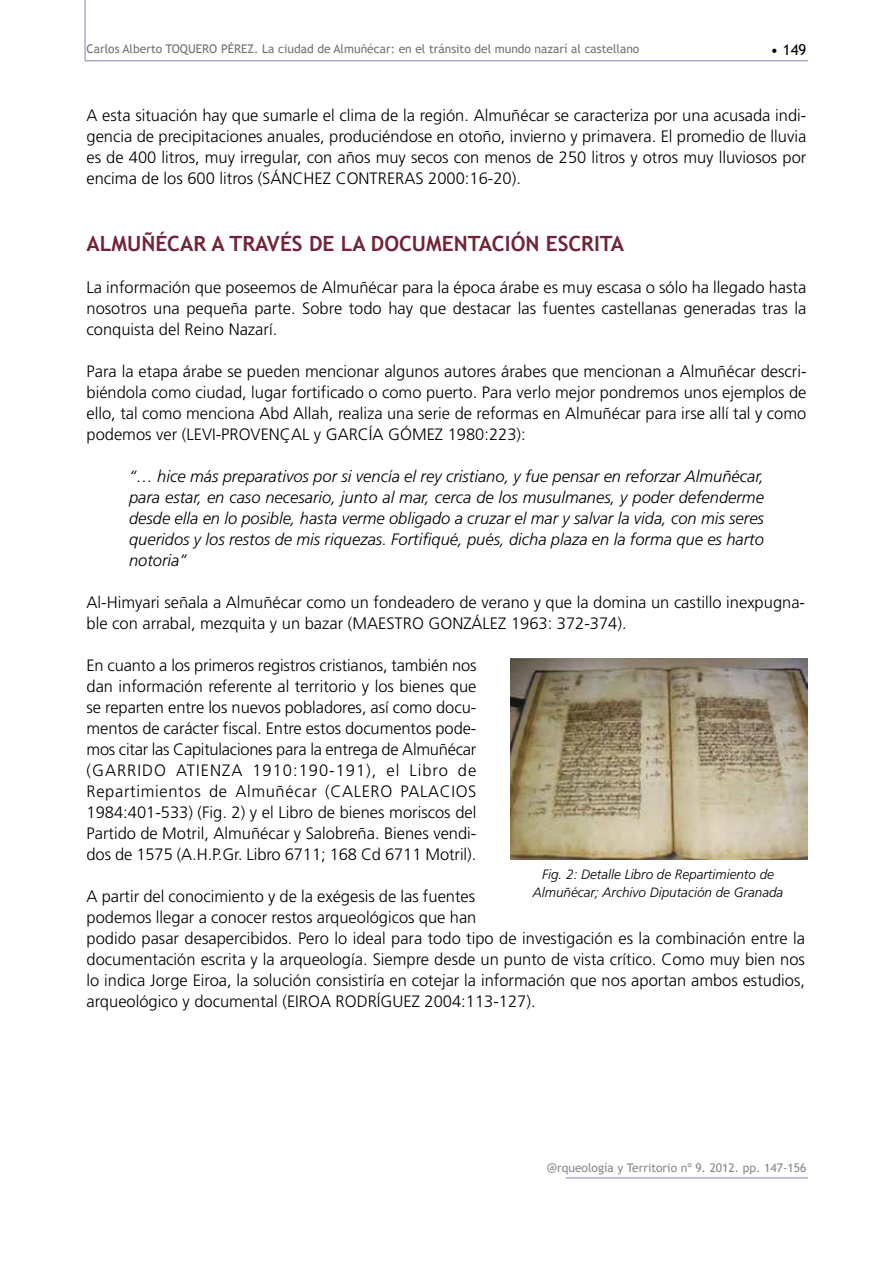
<style>
.page{position:relative;width:893px;height:1263px;background:#fff}
.page>*{position:absolute;margin:0;border:0;box-sizing:border-box;transform-origin:0 0}
.t1{font:700 21px "Trebuchet MS";color:#712437}
.t2{font:300 16.5px/21px "Frutiger";color:#000;text-align:justify}
.t3{font:italic 300 16.5px/21px "Frutiger";color:#000;text-align:justify}
.t4{font:15px "Trebuchet MS";color:#000}
.t5{font:italic 300 13.5px/18px "Frutiger";color:#000;text-align:center}
.t6{font:12px "Trebuchet MS";color:#707172}
.t7{font:12px "Trebuchet MS";color:#87888a}
.s1{font-size:13.5px}
</style>
<div class="page">
<hr style="left:85px;top:61px;width:723px;height:1px;background:#8180b0">
<hr style="left:566px;top:1178px;width:242px;height:1px;background:#8180b0">
<hr style="left:85px;top:0;width:1px;height:61px;background:#8180b0">
<img style="left:510px;top:658px;width:298px;height:201px">
<p class="t6" style="left:87px;top:42px;width:554px">Carlos Alberto TOQUERO PÉREZ. La ciudad de Almuñécar: en el tránsito del mundo nazarí al castellano</p>
<p class="t4" style="left:770px;top:41px;width:37px">• 149</p>
<p class="t2" style="left:87px;top:105px;width:721px">A esta situación hay que sumarle el clima de la región. Almuñécar se caracteriza por una acusada indi&shy;gencia de precipitaciones anuales, produciéndose en otoño, invierno y primavera. El promedio de lluvia es de 400 litros, muy irregular, con años muy secos con menos de 250 litros y otros muy lluviosos por encima de los 600 litros (SÁNCHEZ CONTRERAS 2000:16-20).</p>
<p class="t1" style="left:87px;top:230px;width:539px">ALMUÑÉCAR A TRAVÉS DE LA DOCUMENTACIÓN ESCRITA</p>
<p class="t2" style="left:87px;top:277px;width:721px">La información que poseemos de Almuñécar para la época árabe es muy escasa o sólo ha llegado hasta nosotros una pequeña parte. Sobre todo hay que destacar las fuentes castellanas generadas tras la conquista del Reino Nazarí.</p>
<p class="t2" style="left:87px;top:361px;width:721px">Para la etapa árabe se pueden mencionar algunos autores árabes que mencionan a Almuñécar descri&shy;biéndola como ciudad, lugar fortificado o como puerto. Para verlo mejor pondremos unos ejemplos de ello, tal como menciona Abd Allah, realiza una serie de reformas en Almuñécar para irse allí tal y como podemos ver (LEVI-PROVENÇAL y GARCÍA GÓMEZ 1980:223):</p>
<p class="t3" style="left:129px;top:466px;width:636px">“… hice más preparativos por si vencía el rey cristiano, y fue pensar en reforzar Almuñécar, para estar, en caso necesario, junto al mar, cerca de los musulmanes, y poder defenderme desde ella en lo posible, hasta verme obligado a cruzar el mar y salvar la vida, con mis seres queridos y los restos de mis riquezas. Fortifiqué, pués, dicha plaza en la forma que es harto notoria”</p>
<p class="t2" style="left:87px;top:592px;width:720px">Al-Himyari señala a Almuñécar como un fondeadero de verano y que la domina un castillo inexpugna&shy;ble con arrabal, mezquita y un bazar (MAESTRO GONZÁLEZ 1963: 372-374).</p>
<p class="t2" style="left:87px;top:655px;width:391px">En cuanto a los primeros registros cristianos, también nos dan información referente al territorio y los bienes que se reparten entre los nuevos pobladores, así como docu&shy;mentos de carácter fiscal. Entre estos documentos pode&shy;mos citar las Capitulaciones para la entrega de Almuñécar (GARRIDO ATIENZA 1910:190-191), el Libro de Repartimientos de Almuñécar (CALERO PALACIOS 1984:401-533) (Fig. 2) y el Libro de bienes moriscos del Partido de Motril, Almuñécar y Salobreña. Bienes vendi&shy;dos de 1575 (A.H.P.Gr. Libro 6711; 168 Cd 6711 Motril).</p>
<p class="t2" style="left:87px;top:886px;width:720px;text-align:left">A partir del conocimiento y de la exégesis de las fuentes<br>podemos llegar a conocer restos arqueológicos que han<br>podido pasar desapercibidos. Pero lo ideal para todo tipo de investigación es la combinación entre la documentación escrita y la arqueología. Siempre desde un punto de vista crítico. Como muy bien nos lo indica Jorge Eiroa, la solución consistiría en cotejar la información que nos aportan ambos estudios, arqueológico y documental (EIROA RODRÍGUEZ 2004:113-127).</p>
<p class="t5" style="left:533px;top:865px;width:252px">Fig. 2: Detalle Libro de Repartimiento de<br>Almuñécar; Archivo Diputación de Granada</p>
<p class="t7" style="left:547px;top:1160px;width:261px"><span class="s1">@</span>rqueología y Territorio nº 9. 2012. pp. 147-156</p>
</div>
